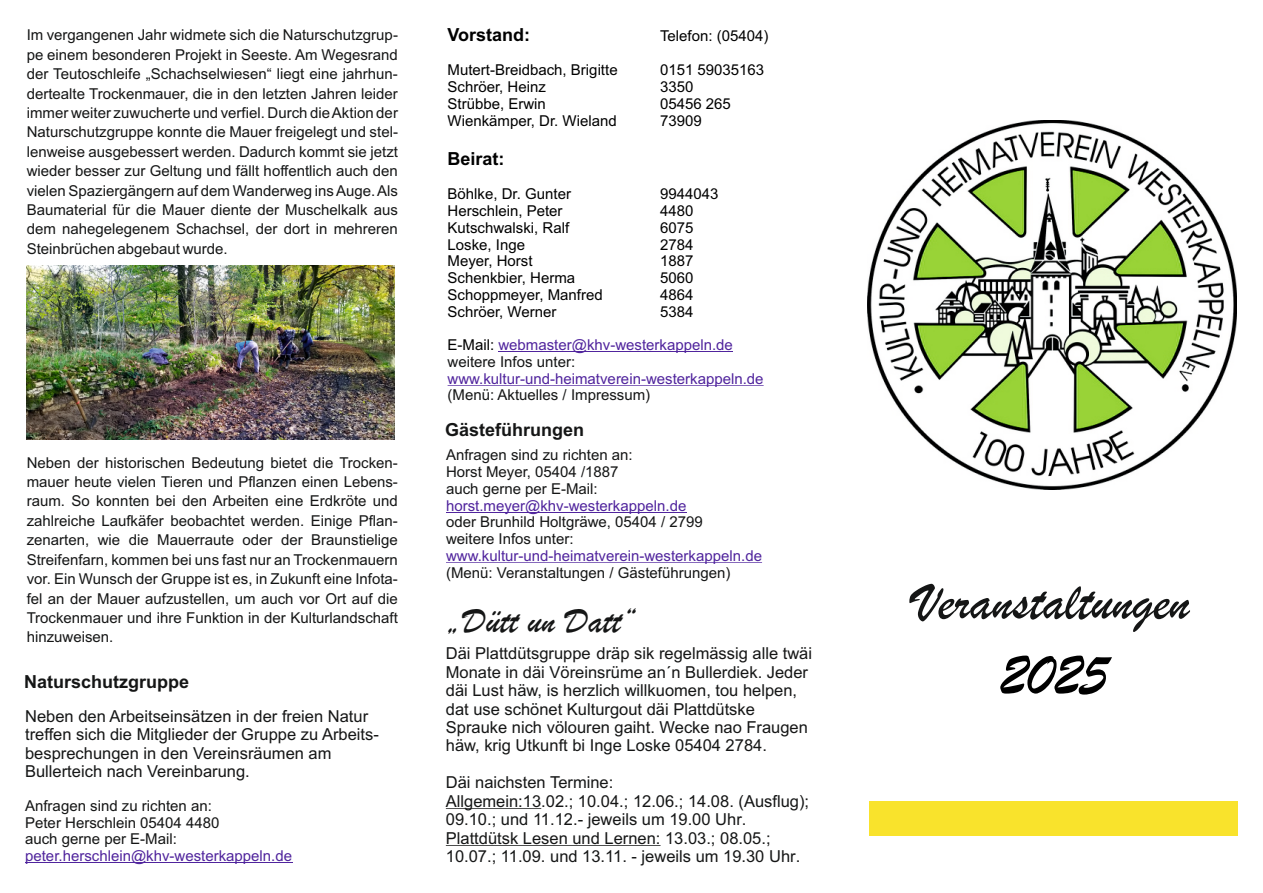
<style>
.page{position:relative;width:1263px;height:893px;background:#fff}
.page>*{position:absolute;margin:0;border:0;box-sizing:border-box;transform-origin:0 0}
.t1{font:61.8px "Brush Script";color:#000}
.t2{font:54.6px "Brush Script";color:#151616}
.t3{font:36px "Brush Script";color:#151616}
.t4{font:700 18px "Arial";color:#151616}
.t5{font:700 18px "Arial";color:#000}
.t6{font:16.5px/18.5px "Arial";color:#151616}
.t7{font:15px/19.4px "Arial";color:#151616}
.t8{font:15px "Arial";color:#000}
.t9{font:15px "Arial";color:#50249d}
.s1{color:#000}
</style>
<div class="page">
<div style="left:869px;top:801px;width:368px;height:34px;background:#f9e32c"></div>
<hr style="left:498px;top:352px;width:235px;height:1px;background:#50249d">
<hr style="left:448px;top:385px;width:72px;height:1px;background:#50249d">
<hr style="left:525px;top:385px;width:121px;height:1px;background:#50249d">
<hr style="left:646px;top:385px;width:118px;height:1px;background:#50249d">
<hr style="left:446px;top:512px;width:240px;height:1px;background:#50249d">
<hr style="left:446px;top:562px;width:73px;height:1px;background:#50249d">
<hr style="left:523px;top:562px;width:121px;height:1px;background:#50249d">
<hr style="left:644px;top:562px;width:118px;height:1px;background:#50249d">
<hr style="left:25px;top:862px;width:267px;height:1px;background:#50249d">
<img style="left:867px;top:121px;width:369px;height:369px">
<hr style="left:446px;top:808px;width:95px;height:1px;background:#151616">
<hr style="left:446px;top:845px;width:214px;height:1px;background:#151616">
<img style="left:26px;top:265px;width:368px;height:175px">
<p class="t7" style="left:27px;top:27px;width:373px;text-align:justify">Im vergangenen Jahr widmete sich die Naturschutzgrup&shy;pe einem besonderen Projekt in Seeste. Am Wegesrand der Teutoschleife „Schachselwiesen“ liegt eine jahrhun&shy;dertealte Trockenmauer, die in den letzten Jahren leider immer weiter zuwucherte und verfiel. Durch die Aktion der Naturschutzgruppe konnte die Mauer freigelegt und stel&shy;lenweise ausgebessert werden. Dadurch kommt sie jetzt wieder besser zur Geltung und fällt hoffentlich auch den vielen Spaziergängern auf dem Wanderweg ins Auge. Als Baumaterial für die Mauer diente der Muschelkalk aus dem nahegelegenem Schachsel, der dort in mehreren Steinbrüchen abgebaut wurde.</p>
<p class="t7" style="left:27px;top:454px;width:373px;text-align:justify">Neben der historischen Bedeutung bietet die Trocken&shy;mauer heute vielen Tieren und Pflanzen einen Lebens&shy;raum. So konnten bei den Arbeiten eine Erdkröte und zahlreiche Laufkäfer beobachtet werden. Einige Pflan&shy;zenarten, wie die Mauerraute oder der Braunstielige Streifenfarn, kommen bei uns fast nur an Trockenmauern vor. Ein Wunsch der Gruppe ist es, in Zukunft eine Infota&shy;fel an der Mauer aufzustellen, um auch vor Ort auf die Trockenmauer und ihre Funktion in der Kulturlandschaft hinzuweisen.</p>
<p class="t4" style="left:24px;top:675px;width:167px">Naturschutzgruppe</p>
<p class="t6" style="left:25px;top:708px;width:355px">Neben den Arbeitseinsätzen in der freien Natur treffen sich die Mitglieder der Gruppe zu Arbeits&shy;besprechungen in den Vereinsräumen am Bullerteich nach Vereinbarung.</p>
<p class="t7" style="left:25px;top:798px;width:196px;line-height:16.8px">Anfragen sind zu richten an:<br>Peter Herschlein 05404 4480 auch gerne per E-Mail:</p>
<p class="t9" style="left:25px;top:850px;width:269px">peter.herschlein@khv-westerkappeln.de</p>
<p class="t5" style="left:448px;top:28px;width:84px">Vorstand:</p>
<p class="t8" style="left:660px;top:30px;width:110px">Telefon: (05404)</p>
<p class="t8" style="left:448px;top:64px;width:172px">Mutert-Breidbach, Brigitte</p>
<p class="t8" style="left:660px;top:64px;width:106px">0151 59035163</p>
<p class="t8" style="left:448px;top:81px;width:100px">Schröer, Heinz</p>
<p class="t8" style="left:660px;top:81px;width:35px">3350</p>
<p class="t8" style="left:448px;top:98px;width:100px">Strübbe, Erwin</p>
<p class="t8" style="left:660px;top:98px;width:72px">05456 265</p>
<p class="t8" style="left:448px;top:115px;width:171px">Wienkämper, Dr. Wieland</p>
<p class="t8" style="left:660px;top:115px;width:43px">73909</p>
<p class="t5" style="left:448px;top:152px;width:59px">Beirat:</p>
<p class="t8" style="left:448px;top:188px;width:125px">Böhlke, Dr. Gunter</p>
<p class="t8" style="left:660px;top:188px;width:60px">9944043</p>
<p class="t8" style="left:448px;top:205px;width:117px">Herschlein, Peter</p>
<p class="t8" style="left:660px;top:205px;width:35px">4480</p>
<p class="t8" style="left:448px;top:222px;width:123px">Kutschwalski, Ralf</p>
<p class="t8" style="left:660px;top:222px;width:35px">6075</p>
<p class="t8" style="left:448px;top:239px;width:79px">Loske, Inge</p>
<p class="t8" style="left:660px;top:239px;width:35px">2784</p>
<p class="t8" style="left:448px;top:255px;width:87px">Meyer, Horst</p>
<p class="t8" style="left:660px;top:255px;width:35px">1887</p>
<p class="t8" style="left:448px;top:272px;width:129px">Schenkbier, Herma</p>
<p class="t8" style="left:660px;top:272px;width:35px">5060</p>
<p class="t8" style="left:448px;top:289px;width:157px">Schoppmeyer, Manfred</p>
<p class="t8" style="left:660px;top:289px;width:35px">4864</p>
<p class="t8" style="left:448px;top:306px;width:110px">Schröer, Werner</p>
<p class="t8" style="left:660px;top:306px;width:35px">5384</p>
<p class="t9" style="left:448px;top:339px;width:287px"><span class="s1">E-Mail:</span> webmaster@khv-westerkappeln.de</p>
<p class="t9" style="left:448px;top:373px;width:317px">www.kultur-und-heimatverein-westerkappeln.de</p>
<p class="t7" style="left:448px;top:353px;width:129px">weitere Infos unter:</p>
<p class="t7" style="left:448px;top:387px;width:204px">(Menü: Aktuelles / Impressum)</p>
<p class="t4" style="left:445px;top:423px;width:141px">Gästeführungen</p>
<p class="t7" style="left:446px;top:448px;width:188px;line-height:16.8px">Anfragen sind zu richten an:<br>Horst Meyer, 05404 /1887 auch gerne per E-Mail:</p>
<p class="t7" style="left:446px;top:515px;width:258px;line-height:16.8px">oder Brunhild Holtgräwe, 05404 / 2799 weitere Infos unter:</p>
<p class="t7" style="left:446px;top:564px;width:286px">(Menü: Veranstaltungen / Gästeführungen)</p>
<p class="t9" style="left:446px;top:500px;width:242px">horst.meyer@khv-westerkappeln.de</p>
<p class="t9" style="left:446px;top:550px;width:317px">www.kultur-und-heimatverein-westerkappeln.de</p>
<h3 class="t3" style="left:446px;top:611px;width:193px">„Dütt un Datt“</h3>
<p class="t6" style="left:446px;top:646px;width:368px">Däi Plattdütsgruppe dräp sik regelmässig alle twäi Monate in däi Vöreinsrüme an´n Bullerdiek. Jeder däi Lust häw, is herzlich willkuomen, tou helpen, dat use schönet Kulturgout däi Plattdütske Sprauke nich völouren gaiht. Wecke nao Fraugen häw, krig Utkunft bi Inge Loske 05404 2784.</p>
<p class="t6" style="left:446px;top:775px;width:365px">Däi naichsten Termine:<br>Allgemein:13.02.; 10.04.; 12.06.; 14.08. (Ausflug); 09.10.; und 11.12.- jeweils um 19.00 Uhr.<br>Plattdütsk Lesen und Lernen: 13.03.; 08.05.; 10.07.; 11.09. und 13.11. - jeweils um 19.30 Uhr.</p>
<h2 class="t2" style="left:916px;top:586px;width:275px">Veranstaltungen</h2>
<h1 class="t1" style="left:1000px;top:657px;width:109px">2025</h1>
</div>
